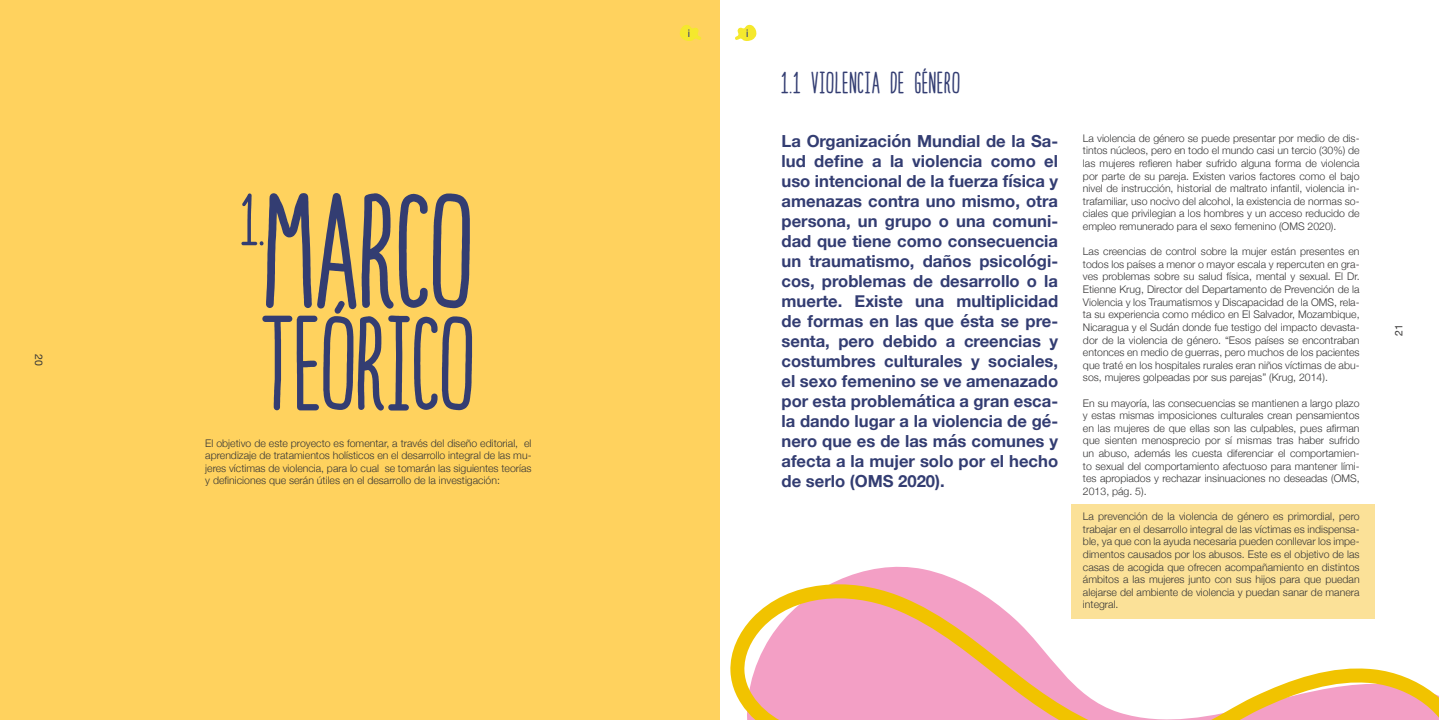
<style>
.page{position:relative;width:1439px;height:720px;background:#fff}
.page>*{position:absolute;margin:0;border:0;box-sizing:border-box;transform-origin:0 0}
.t1{font:154px "Draw Your Brand Bold";color:#333d72}
.t2{font:125.91px "Draw Your Brand Bold";color:#333d72}
.t3{font:69.48px "Draw Your Brand Bold";color:#333d72}
.t4{font:28.88px "Draw Your Brand Bold";letter-spacing:.03em;color:#333d72}
.t5{font:700 16.62px/19.9px "Helvetica Neue";color:#333d72;text-align:justify}
.t6{font:300 10.5px/12.6px "Helvetica Neue";color:#373636;text-align:justify}
.t7{font:10.5px "Helvetica Neue";color:#373636}
.t8{font:10.5px "Helvetica Neue";color:#283583}
</style>
<div class="page">
<div style="left:0;top:0;width:719px;height:719px;background:#ffd25e"></div>
<svg style="left:730px;top:566px;width:709px;height:153px"></svg>
<div style="left:1070px;top:504px;width:304px;height:114px;background:#fbe198"></div>
<svg style="left:680px;top:25px;width:21px;height:16px"></svg>
<svg style="left:735px;top:24px;width:21px;height:17px"></svg>
<p class="t7" style="left:46px;top:354px;width:13px;rotate:90deg">20</p>
<h1 class="t1" style="left:265px;top:174px;width:211px">MARCO</h1>
<h3 class="t3" style="left:241px;top:185px;width:26px">1.</h3>
<h2 class="t2" style="left:262px;top:300px;width:216px">TEÓRICO</h2>
<p class="t6" style="left:205px;top:435px;width:328px">El objetivo de este proyecto es fomentar, a través del diseño editorial, el aprendizaje de tratamientos holísticos en el desarrollo integral de las mu&shy;jeres víctimas de violencia, para lo cual se tomarán las siguientes teorías y definiciones que serán útiles en el desarrollo de la investigación:</p>
<p class="t8" style="left:688px;top:26px;width:4px">i</p>
<h3 class="t4" style="left:781px;top:68px;width:180px">1.1 VIOLENCIA DE GÉNERO</h3>
<p class="t5" style="left:781px;top:132px;width:278px">La Organización Mundial de la Sa&shy;lud define a la violencia como el uso intencional de la fuerza física y amenazas contra uno mismo, otra persona, un grupo o una comuni&shy;dad que tiene como consecuencia un traumatismo, daños psicológi&shy;cos, problemas de desarrollo o la muerte. Existe una multiplicidad de formas en las que ésta se pre&shy;senta, pero debido a creencias y costumbres culturales y sociales, el sexo femenino se ve amenazado por esta problemática a gran esca&shy;la dando lugar a la violencia de gé&shy;nero que es de las más comunes y afecta a la mujer solo por el hecho de serlo (OMS 2020).</p>
<p class="t6" style="left:1083px;top:131px;width:278px">La violencia de género se puede presentar por medio de dis&shy;tintos núcleos, pero en todo el mundo casi un tercio (30%) de las mujeres refieren haber sufrido alguna forma de violencia por parte de su pareja. Existen varios factores como el bajo nivel de instrucción, historial de maltrato infantil, violencia in&shy;trafamiliar, uso nocivo del alcohol, la existencia de normas so&shy;ciales que privilegian a los hombres y un acceso reducido de empleo remunerado para el sexo femenino (OMS 2020).</p>
<p class="t6" style="left:1083px;top:244px;width:278px">Las creencias de control sobre la mujer están presentes en todos los países a menor o mayor escala y repercuten en gra&shy;ves problemas sobre su salud física, mental y sexual. El Dr.<br>Etienne Krug, Director del Departamento de Prevención de la Violencia y los Traumatismos y Discapacidad de la OMS, rela&shy;ta su experiencia como médico en El Salvador, Mozambique, Nicaragua y el Sudán donde fue testigo del impacto devasta&shy;dor de la violencia de género. “Esos países se encontraban entonces en medio de guerras, pero muchos de los pacientes que traté en los hospitales rurales eran niños víctimas de abu&shy;sos, mujeres golpeadas por sus parejas” (Krug, 2014).</p>
<p class="t6" style="left:1083px;top:395px;width:278px">En su mayoría, las consecuencias se mantienen a largo plazo y estas mismas imposiciones culturales crean pensamientos en las mujeres de que ellas son las culpables, pues afirman que sienten menosprecio por sí mismas tras haber sufrido un abuso, además les cuesta diferenciar el comportamien&shy;to sexual del comportamiento afectuoso para mantener lími&shy;tes apropiados y rechazar insinuaciones no deseadas (OMS, 2013, pág. 5).</p>
<p class="t6" style="left:1083px;top:509px;width:278px">La prevención de la violencia de género es primordial, pero trabajar en el desarrollo integral de las víctimas es indispensa&shy;ble, ya que con la ayuda necesaria pueden conllevar los impe&shy;dimentos causados por los abusos. Este es el objetivo de las casas de acogida que ofrecen acompañamiento en distintos ámbitos a las mujeres junto con sus hijos para que puedan alejarse del ambiente de violencia y puedan sanar de manera integral.</p>
<p class="t7" style="left:1391px;top:336px;width:13px;rotate:-90deg">21</p>
</div>
